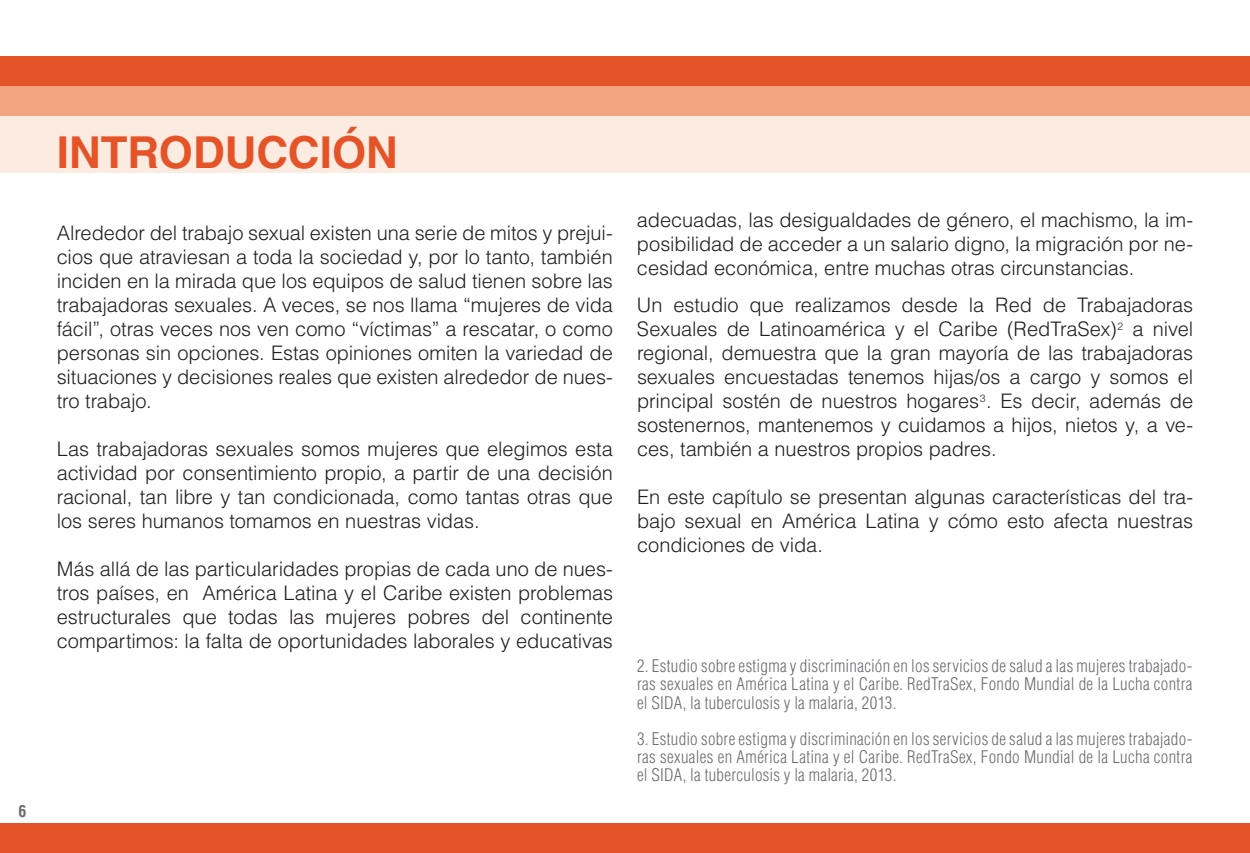
<style>
.page{position:relative;width:1250px;height:853px;background:#fff}
.page>*{position:absolute;margin:0;border:0;box-sizing:border-box;transform-origin:0 0}
.t1{font:700 44px "Helvetica LT Std";color:#e55328}
.t2{font:300 20px/24px "Helvetica LT Std";letter-spacing:-.005em;color:#231f20;text-align:justify}
.t3{font:300 condensed 17px/18px "Helvetica LT Std";letter-spacing:.015em;color:#6c6d70;text-align:justify}
.t4{font:700 condensed 16px "Helvetica LT Std";color:#6c6d70}
</style>
<div class="page">
<svg style="left:1249px;top:57px;width:1px;height:29px"></svg>
<div style="left:0;top:116px;width:1249px;height:56px;background:#fcebe0"></div>
<div style="left:0;top:57px;width:1249px;height:29px;background:#e55328"></div>
<div style="left:0;top:86px;width:1249px;height:30px;background:#f3a582"></div>
<div style="left:0;top:823px;width:1249px;height:29px;background:#e55328"></div>
<p class="t4" style="left:19px;top:800px;width:9px">6</p>
<h1 class="t1" style="left:57px;top:126px;width:343px">INTRODUCCIÓN</h1>
<p class="t2" style="left:57px;top:221px;width:557px">Alrededor del trabajo sexual existen una serie de mitos y prejui&shy;cios que atraviesan a toda la sociedad y, por lo tanto, también inciden en la mirada que los equipos de salud tienen sobre las trabajadoras sexuales. A veces, se nos llama “mujeres de vida fácil”, otras veces nos ven como “víctimas” a rescatar, o como personas sin opciones. Estas opiniones omiten la variedad de situaciones y decisiones reales que existen alrededor de nues&shy;tro trabajo.</p>
<p class="t2" style="left:57px;top:437px;width:557px">Las trabajadoras sexuales somos mujeres que elegimos esta actividad por consentimiento propio, a partir de una decisión racional, tan libre y tan condicionada, como tantas otras que los seres humanos tomamos en nuestras vidas.</p>
<p class="t2" style="left:57px;top:557px;width:557px">Más allá de las particularidades propias de cada uno de nues&shy;tros países, en América Latina y el Caribe existen problemas estructurales que todas las mujeres pobres del continente compartimos: la falta de oportunidades laborales y educativas</p>
<p class="t2" style="left:637px;top:208px;width:557px">adecuadas, las desigualdades de género, el machismo, la im&shy;posibilidad de acceder a un salario digno, la migración por ne&shy;cesidad económica, entre muchas otras circunstancias.</p>
<p class="t2" style="left:637px;top:293px;width:557px">Un estudio que realizamos desde la Red de Trabajadoras Sexuales de Latinoamérica y el Caribe (RedTraSex)<sup>2</sup> a nivel regional, demuestra que la gran mayoría de las trabajadoras sexuales encuestadas tenemos hijas/os a cargo y somos el principal sostén de nuestros hogares<sup>3</sup>. Es decir, además de sostenernos, mantenemos y cuidamos a hijos, nietos y, a ve&shy;ces, también a nuestros propios padres.</p>
<p class="t2" style="left:637px;top:485px;width:557px">En este capítulo se presentan algunas características del tra&shy;bajo sexual en América Latina y cómo esto afecta nuestras condiciones de vida.</p>
<p class="t3" style="left:637px;top:657px;width:557px">2. Estudio sobre estigma y discriminación en los servicios de salud a las mujeres trabajado&shy;ras sexuales en América Latina y el Caribe. RedTraSex, Fondo Mundial de la Lucha contra el SIDA, la tuberculosis y la malaria, 2013.</p>
<p class="t3" style="left:637px;top:729px;width:557px">3. Estudio sobre estigma y discriminación en los servicios de salud a las mujeres trabajado&shy;ras sexuales en América Latina y el Caribe. RedTraSex, Fondo Mundial de la Lucha contra el SIDA, la tuberculosis y la malaria, 2013.</p>
</div>
